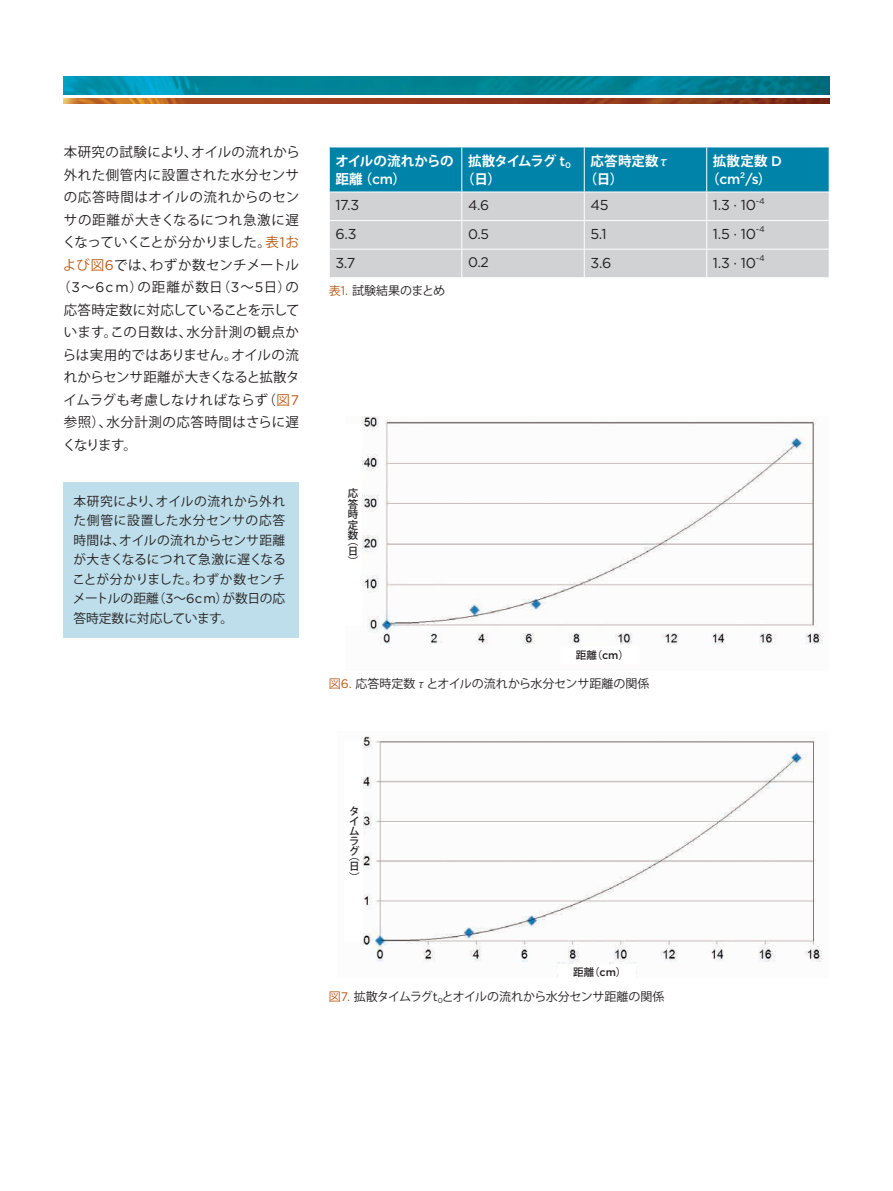
<style>
.page{position:relative;width:893px;height:1191px;background:#fff}
.page>*{position:absolute;margin:0;border:0;box-sizing:border-box;transform-origin:0 0}
.t1{font:14.4px "Gotham";letter-spacing:-.02em;color:#231f20}
.t2{font:13.95px "Gotham";color:#231f20}
.t3{font:500 13.95px "Gotham";color:#fff}
.t4{font:13.5px "Koz Go Pro";letter-spacing:.025em;color:#231f20}
.t5{font:13.5px "Koz Go Pro";letter-spacing:.05em;color:#231f20}
.t6{font:700 13.5px/18.6px "Koz Go Pro";letter-spacing:.005em;color:#fff}
.t7{font:13.5px "Koz Go Pro";letter-spacing:-.04em;color:#231f20}
.t8{font:13.5px "Koz Go Pro";letter-spacing:-.015em;color:#231f20}
.t9{font:13.5px "Koz Go Pro";letter-spacing:-.03em;color:#231f20}
.t10{font:13.5px "Koz Go Pro";letter-spacing:.055em;color:#231f20}
.t11{font:700 13.5px/18px "Koz Go Pro";letter-spacing:-.075em;color:#fff}
.t12{font:12.75px/19.5px "Koz Go Pro";color:#231f20;text-align:justify}
.t13{font:12px "Koz Go Pro";color:#231f20}
.t14{font:500 10.5px/10.5px "Koz Go Pro";color:#231f20}
.t15{font:8.4px "Gotham";color:#231f20}
.t16{font:500 8.1px "Gotham";color:#fff}
.s1{color:#b95814}
.s2{font-family:"Gotham";font-size:13.95px;color:#b95814}
.s3{font-family:"Gotham";font-size:13.95px}
.s4{font-family:"Gotham";font-size:13.2px}
.s5{font-family:"Gotham";font-weight:500;font-size:13.95px}
.s6{font-family:"Koz Min Pro"}
.s7{font-family:"Koz Go Pro";font-weight:700;font-size:13.5px}
.s8{font-family:"Gotham";font-size:12.3px;color:#b95814}
.s9{font-family:"Gotham";font-size:10.8px}
.s10{font-family:"Gotham";font-size:12.3px}
</style>
<div class="page">
<img style="left:64px;top:77px;width:765px;height:18px">
<img style="left:64px;top:98px;width:765px;height:6px">
<div style="left:64px;top:482px;width:235px;height:156px;background:#bddeea"></div>
<svg style="left:329px;top:147px;width:501px;height:130px;background:#8cb9c7"></svg>
<img style="left:361px;top:416px;width:462px;height:229px">
<div style="left:342px;top:424px;width:20px;height:201px;background:#fff"></div>
<img style="left:360px;top:736px;width:462px;height:241px">
<div style="left:559px;top:963px;width:77px;height:18px;background:#fff"></div>
<div style="left:344px;top:740px;width:19px;height:202px;background:#fff"></div>
<p class="t4" style="left:64px;top:144px;width:238px">本研究の試験により、オイルの流れから</p>
<p class="t4" style="left:64px;top:166px;width:237px">外れた側管内に設置された水分センサ</p>
<p class="t5" style="left:64px;top:189px;width:237px">の応答時間はオイルの流れからのセン</p>
<p class="t10" style="left:64px;top:211px;width:237px">サの距離が大きくなるにつれ急激に遅</p>
<p class="t7" style="left:63px;top:234px;width:238px">くなっていくことが分かりました。<span class="s1">表</span><span class="s2">1</span><span class="s1">お</span></p>
<p class="t4" style="left:63px;top:256px;width:238px"><span class="s1">よび図</span><span class="s2">6</span>では、わずか数センチメートル</p>
<p class="t4" style="left:57px;top:279px;width:243px">（<span class="s3">3</span>～<span class="s3">6cm</span>）の距離が数日（<span class="s3">3</span>～<span class="s3">5</span>日）の</p>
<p class="t8" style="left:64px;top:301px;width:237px">応答時定数に対応していることを示して</p>
<p class="t5" style="left:64px;top:324px;width:237px">います。この日数は、水分計測の観点か</p>
<p class="t4" style="left:63px;top:346px;width:238px">らは実用的ではありません。オイルの流</p>
<p class="t9" style="left:64px;top:369px;width:237px">れからセンサ距離が大きくなると拡散タ</p>
<p class="t4" style="left:64px;top:391px;width:237px">イムラグも考慮しなければならず（<span class="s1">図</span><span class="s2">7</span></p>
<p class="t4" style="left:64px;top:414px;width:237px">参照）、水分計測の応答時間はさらに遅</p>
<p class="t4" style="left:63px;top:436px;width:76px">くなります。</p>
<p class="t12" style="left:72px;top:491px;width:215px">本研究により、オイルの流れから外れた側管に設置した水分センサの応答時間は、オイルの流れからセンサ距離が大きくなるにつれて急激に遅くなることが分かりました。わずか数センチメートルの距離（<span class="s4">3</span>～<span class="s4">6cm</span>）が数日の応答時定数に対応しています。</p>
<p class="t6" style="left:335px;top:152px;width:120px">オイルの流れからの距離（<span class="s5">cm</span>）</p>
<p class="t11" style="left:461px;top:152px;width:111px;text-indent:7px">拡散タイムラグ <span class="s5">t</span><sub>0</sub>（日）</p>
<p class="t6" style="left:584px;top:152px;width:88px;text-indent:7px">応答時定数<span class="s6">τ</span>（日）</p>
<p class="t6" style="left:713px;top:152px;width:71px">拡散定数 <span class="s5">D</span></p>
<p class="t16" style="left:740px;top:169px;width:6px">2</p>
<p class="t3" style="left:706px;top:170px;width:67px"><span class="s7">（</span>cm /s<span class="s7">）</span></p>
<p class="t1" style="left:335px;top:196px;width:25px">17.3</p>
<p class="t2" style="left:468px;top:196px;width:23px">4.6</p>
<p class="t1" style="left:590px;top:196px;width:20px">45</p>
<p class="t1" style="left:713px;top:196px;width:45px">1.3 · 10</p>
<p class="t15" style="left:756px;top:195px;width:10px">-4</p>
<p class="t1" style="left:335px;top:225px;width:23px">6.3</p>
<p class="t2" style="left:468px;top:225px;width:23px">0.5</p>
<p class="t1" style="left:590px;top:225px;width:18px">5.1</p>
<p class="t1" style="left:713px;top:225px;width:45px">1.5 · 10</p>
<p class="t15" style="left:756px;top:224px;width:10px">-4</p>
<p class="t1" style="left:335px;top:253px;width:22px">3.7</p>
<p class="t2" style="left:468px;top:253px;width:22px">0.2</p>
<p class="t1" style="left:590px;top:253px;width:23px">3.6</p>
<p class="t1" style="left:713px;top:253px;width:45px">1.3 · 10</p>
<p class="t15" style="left:756px;top:252px;width:10px">-4</p>
<p class="t13" style="left:329px;top:283px;width:130px"><span class="s1">表</span><span class="s8">1.</span> 試験結果のまとめ　</p>
<p class="t14" style="left:348px;top:488px;width:12px;text-align:justify">応答時定数</p>
<p class="t14" style="left:348px;top:536px;width:12px">（日）</p>
<p class="t14" style="left:576px;top:650px;width:54px">距離（<span class="s9">cm</span>）</p>
<p class="t13" style="left:329px;top:676px;width:322px"><span class="s1">図</span><span class="s8">6.</span> 応答時定数<span class="s6">τ</span>とオイルの流れから水分センサ距離の関係</p>
<p class="t14" style="left:349px;top:807px;width:12px;line-height:10.1px">タイムラグ</p>
<p class="t14" style="left:349px;top:851px;width:12px">（日）</p>
<p class="t14" style="left:573px;top:967px;width:54px">距離（<span class="s9">cm</span>）</p>
<p class="t13" style="left:329px;top:988px;width:337px"><span class="s1">図</span><span class="s8">7.</span> 拡散タイムラグ<span class="s10">t</span><sub>0</sub>とオイルの流れから水分センサ距離の関係</p>
</div>
